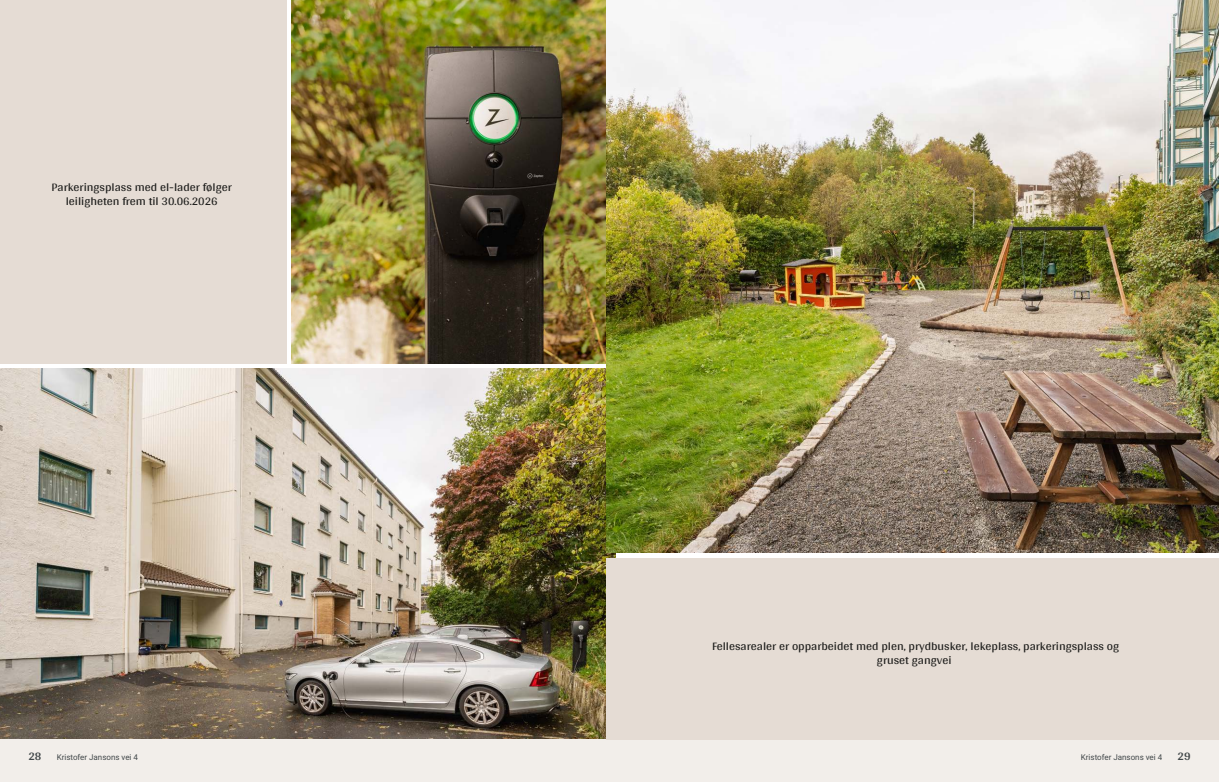
<style>
.page{position:relative;width:1219px;height:782px;background:#fff}
.page>*{position:absolute;margin:0;border:0;box-sizing:border-box;transform-origin:0 0}
.t1{font:12px/14px "Arya";color:#1d1d1b;text-align:center}
.t2{font:700 12px "Arya";color:#414749}
.t3{font:8px "Roboto Vitec";color:#414749}
</style>
<div class="page">
<img style="left:0;top:369px;width:615px;height:370px">
<img style="left:292px;top:0;width:315px;height:363px">
<div style="left:0;top:739px;width:612px;height:42px;background:#f2eeea"></div>
<div style="left:0;top:0;width:286px;height:363px;background:#e5dcd4"></div>
<img style="left:607px;top:0;width:612px;height:552px">
<div style="left:607px;top:739px;width:612px;height:42px;background:#f2eeea"></div>
<div style="left:607px;top:558px;width:612px;height:181px;background:#e5dcd4"></div>
<p class="t1" style="left:52px;top:179px;width:182px">Parkeringsplass med el-lader følger leiligheten frem til 30.06.2026</p>
<p class="t2" style="left:28px;top:749px;width:15px">28</p>
<p class="t3" style="left:57px;top:751px;width:83px">Kristofer Jansons vei 4</p>
<p class="t1" style="left:712px;top:638px;width:409px">Fellesarealer er opparbeidet med plen, prydbusker, lekeplass, parkeringsplass og gruset gangvei</p>
<p class="t3" style="left:1081px;top:751px;width:83px">Kristofer Jansons vei 4</p>
<p class="t2" style="left:1177px;top:749px;width:15px">29</p>
</div>
